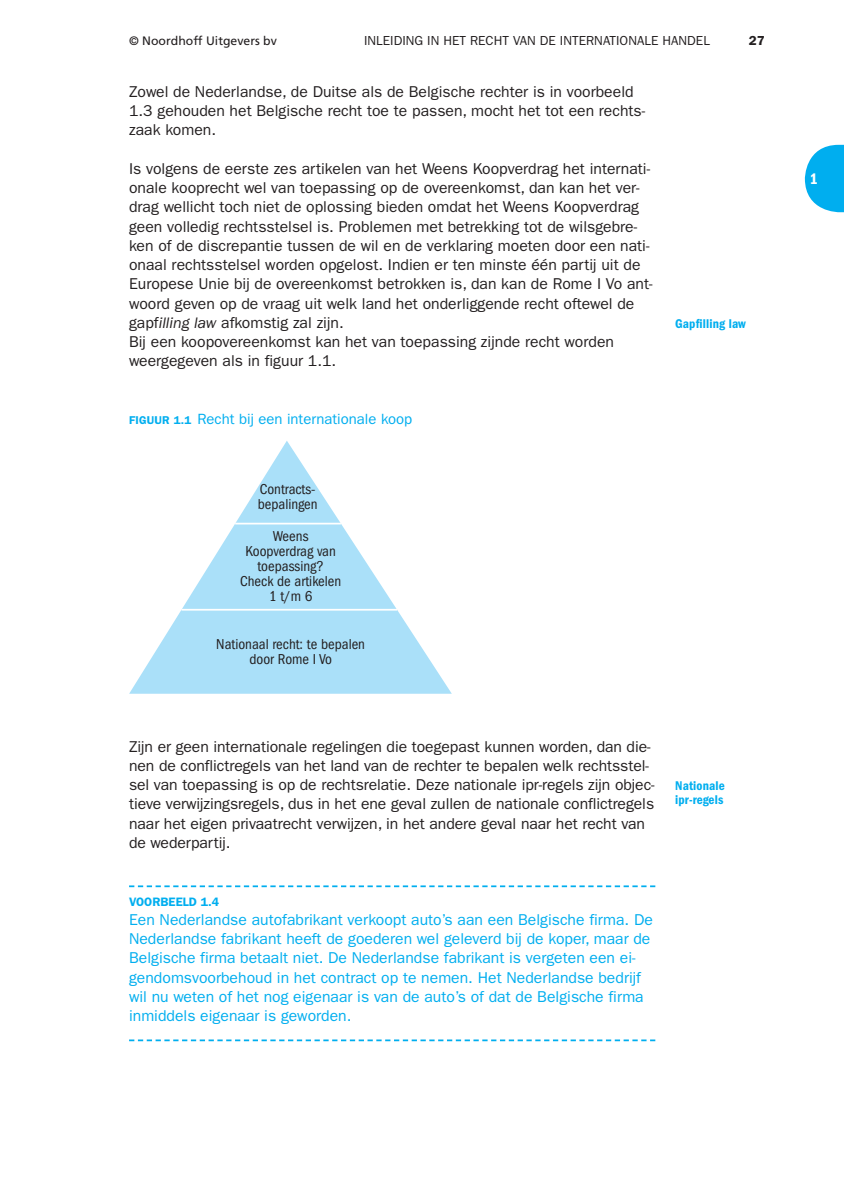
<style>
.page{position:relative;width:844px;height:1191px;background:#fff}
.page>*{position:absolute;margin:0;border:0;box-sizing:border-box;transform-origin:0 0}
.t1{font:15.75px/19.2px "ITC Franklin Gothic Std";color:#231f20}
.t2{font:15.75px/19.2px "ITC Franklin Gothic Std";color:#00aeef}
.t3{font:15.75px "ITC Franklin Gothic Std Dm Cd";color:#fff}
.t4{font:condensed 14.88px/14.9px "ITC Franklin Gothic Std";color:#231f20;text-align:center}
.t5{font:14.88px "ITC Franklin Gothic Std";color:#00aeef}
.t6{font:13.12px "ITC Franklin Gothic Std";letter-spacing:.005em;color:#231f20}
.t7{font:13.12px/14.3px "ITC Franklin Gothic Std Dm Cd";letter-spacing:.01em;color:#00aeef}
.t8{font:600 13.12px "ITC Franklin Gothic Std";color:#231f20}
.t9{font:12.25px "Frutiger LT Std";color:#231f20}
.t10{font:600 12.25px "ITC Franklin Gothic Std";color:#00aeef}
.s1{font-style:italic}
.s2{font-weight:600;font-size:11.38px}
</style>
<div class="page">
<svg style="left:804px;top:145px;width:39px;height:67px"></svg>
<svg style="left:129px;top:885px;width:526px;height:2px"></svg>
<svg style="left:129px;top:1039px;width:526px;height:2px"></svg>
<svg style="left:129px;top:441px;width:322px;height:252px"></svg>
<hr style="left:235px;top:523px;width:106px;height:1px;background:#fff">
<hr style="left:181px;top:609px;width:216px;height:1px;background:#fff">
<p class="t9" style="left:129px;top:35px;width:149px">© Noordhoff Uitgevers bv</p>
<p class="t6" style="left:364px;top:36px;width:347px">INLEIDING IN HET RECHT VAN DE INTERNATIONALE HANDEL</p>
<p class="t8" style="left:748px;top:36px;width:17px">27</p>
<p class="t1" style="left:129px;top:83px;width:517px">Zowel de Nederlandse, de Duitse als de Belgische rechter is in voorbeeld<br>1.3 gehouden het Belgische recht toe te passen, mocht het tot een rechts&shy;zaak komen.</p>
<p class="t1" style="left:129px;top:160px;width:525px">Is volgens de eerste zes artikelen van het Weens Koopverdrag het internati&shy;onale kooprecht wel van toepassing op de overeenkomst, dan kan het ver&shy;drag wellicht toch niet de oplossing bieden omdat het Weens Koopverdrag geen volledig rechtsstelsel is. Problemen met betrekking tot de wilsgebre&shy;ken of de discrepantie tussen de wil en de verklaring moeten door een nati&shy;onaal rechtsstelsel worden opgelost. Indien er ten minste één partij uit de Europese Unie bij de overeenkomst betrokken is, dan kan de Rome I Vo ant&shy;woord geven op de vraag uit welk land het onderliggende recht oftewel de gapf<span class="s1">illing law</span> afkomstig zal zijn.<br>Bij een koopovereenkomst kan het van toepassing zijnde recht worden weergegeven als in figuur 1.1.</p>
<p class="t7" style="left:675px;top:317px;width:72px">Gapfilling law</p>
<p class="t5" style="left:129px;top:414px;width:284px"><span class="s2">FIGUUR 1.1</span> Recht bij een internationale koop</p>
<p class="t4" style="left:257px;top:482px;width:61px;text-align:left">Contracts&shy;bepalingen</p>
<p class="t4" style="left:240px;top:530px;width:103px">Weens<br>Koopverdrag van toepassing?<br>Check de artikelen<br>1 t/m 6</p>
<p class="t4" style="left:216px;top:638px;width:150px">Nationaal recht: te bepalen door Rome I Vo</p>
<p class="t1" style="left:129px;top:738px;width:527px">Zijn er geen internationale regelingen die toegepast kunnen worden, dan die&shy;nen de conflictregels van het land van de rechter te bepalen welk rechtsstel&shy;sel van toepassing is op de rechtsrelatie. Deze nationale ipr-regels zijn objec&shy;tieve verwijzingsregels, dus in het ene geval zullen de nationale conflictregels naar het eigen privaatrecht verwijzen, in het andere geval naar het recht van de wederpartij.</p>
<p class="t10" style="left:129px;top:897px;width:91px">VOORBEELD 1.4</p>
<p class="t2" style="left:129px;top:911px;width:525px">Een Nederlandse autofabrikant verkoopt auto’s aan een Belgische firma. De Nederlandse fabrikant heeft de goederen wel geleverd bij de koper, maar de Belgische firma betaalt niet. De Nederlandse fabrikant is vergeten een ei&shy;gendomsvoorbehoud in het contract op te nemen. Het Nederlandse bedrijf wil nu weten of het nog eigenaar is van de auto’s of dat de Belgische firma inmiddels eigenaar is geworden.</p>
<p class="t7" style="left:675px;top:779px;width:51px">Nationale ipr-regels</p>
<p class="t3" style="left:809px;top:173px;width:10px">1</p>
</div>
